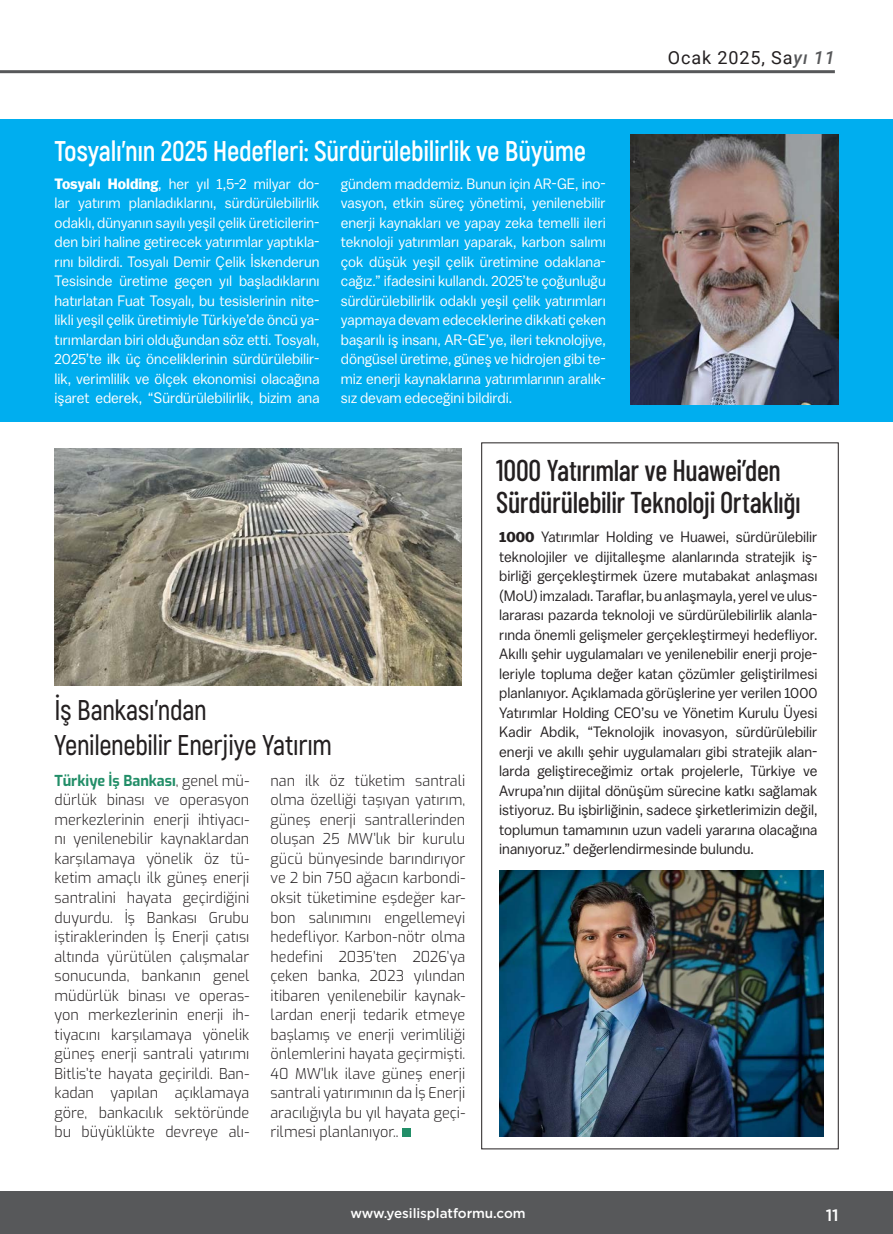
<style>
.page{position:relative;width:893px;height:1234px;background:#fff}
.page>*{position:absolute;margin:0;border:0;box-sizing:border-box;transform-origin:0 0}
.t1{font:500 30px/31.5px "Barlow Condensed";letter-spacing:-.01em;color:#231f20;scale:.95 1}
.t2{font:700 28.5px "Akrobat";letter-spacing:-.015em;color:#fff;scale:.95 1}
.t3{font:600 28.5px "Akrobat";letter-spacing:-.015em;color:#231f20;scale:.95 1}
.Nesletter_Title{font:18px "Roboto";letter-spacing:.05em;color:#231f20}
.t4{font:500 16.5px "Gotham";color:#fff}
.t5{font:300 15px/19.5px "Exo";color:#231f20;text-align:justify;scale:.96 1}
.t6{font:15px/19.5px "Balto";color:#fff;text-align:justify;scale:.95 1}
.t7{font:15px/19.5px "Balto";color:#231f20;text-align:justify;scale:.95 1}
.t8{font:500 13.5px "Gotham";letter-spacing:-.005em;color:#fff}
.s1{font-weight:700}
.s2{font-weight:500;font-style:italic;color:#57585a}
.s3{font-weight:700;color:#228e68}
</style>
<div class="page">
<hr style="left:0;top:70px;width:835px;height:3px;background:#57585a">
<div style="left:0;top:1191px;width:893px;height:42px;background:#57585a"></div>
<div style="left:0;top:119px;width:893px;height:302px;background:#00aeef"></div>
<div style="left:402px;top:1128px;width:9px;height:8px;background:#228e68"></div>
<img style="left:499px;top:870px;width:324px;height:265px">
<img style="left:55px;top:448px;width:406px;height:237px">
<img style="left:631px;top:134px;width:208px;height:271px">
<p class="t2" style="left:55px;top:133px;width:561px">Tosyalı’nın 2025 Hedefleri: Sürdürülebilirlik ve Büyüme</p>
<p class="t6" style="left:55px;top:173px;width:280px"><span class="s1">Tosyalı Holding</span>, her yıl 1,5-2 milyar do&shy;lar yatırım planladıklarını, sürdürülebilirlik odaklı, dünyanın sayılı yeşil çelik üreticilerin&shy;den biri haline getirecek yatırımlar yaptıkla&shy;rını bildirdi. Tosyalı Demir Çelik İskenderun Tesisinde üretime geçen yıl başladıklarını hatırlatan Fuat Tosyalı, bu tesislerinin nite&shy;likli yeşil çelik üretimiyle Türkiye’de öncü ya&shy;tırımlardan biri olduğundan söz etti. Tosyalı, 2025’te ilk üç önceliklerinin sürdürülebilir&shy;lik, verimlilik ve ölçek ekonomisi olacağına işaret ederek, “Sürdürülebilirlik, bizim ana</p>
<p class="t6" style="left:341px;top:173px;width:280px">gündem maddemiz. Bunun için AR-GE, ino&shy;vasyon, etkin süreç yönetimi, yenilenebilir enerji kaynakları ve yapay zeka temelli ileri teknoloji yatırımları yaparak, karbon salımı çok düşük yeşil çelik üretimine odaklana&shy;cağız.” ifadesini kullandı. 2025’te çoğunluğu sürdürülebilirlik odaklı yeşil çelik yatırımları yapmaya devam edeceklerine dikkati çeken başarılı iş insanı, AR-GE’ye, ileri teknolojiye, döngüsel üretime, güneş ve hidrojen gibi te&shy;miz enerji kaynaklarına yatırımlarının aralık&shy;sız devam edeceğini bildirdi.</p>
<p class="Nesletter_Title" style="left:668px;top:45px;width:169px">Ocak 2025, Sa<span class="s2">yı 11</span></p>
<p class="t3" style="left:55px;top:692px;width:162px">İş Bankası’ndan</p>
<p class="t3" style="left:55px;top:727px;width:293px">Yenilenebilir Enerjiye Yatırım</p>
<p class="t5" style="left:55px;top:769px;width:204px"><span class="s3">Türkiye İş Bankası</span>, genel mü&shy;dürlük binası ve operasyon merkezlerinin enerji ihtiyacı&shy;nı yenilenebilir kaynaklardan karşılamaya yönelik öz tü&shy;ketim amaçlı ilk güneş enerji santralini hayata geçirdiğini duyurdu. İş Bankası Grubu iştiraklerinden İş Enerji çatısı altında yürütülen çalışmalar sonucunda, bankanın genel müdürlük binası ve operas&shy;yon merkezlerinin enerji ih&shy;tiyacını karşılamaya yönelik güneş enerji santrali yatırımı Bitlis’te hayata geçirildi. Ban&shy;kadan yapılan açıklamaya göre, bankacılık sektöründe bu büyüklükte devreye alı-</p>
<p class="t5" style="left:271px;top:769px;width:204px">nan ilk öz tüketim santrali olma özelliği taşıyan yatırım, güneş enerji santrallerinden oluşan 25 MW’lık bir kurulu gücü bünyesinde barındırıyor ve 2 bin 750 ağacın karbondi&shy;oksit tüketimine eşdeğer kar&shy;bon salınımını engellemeyi hedefliyor. Karbon-nötr olma hedefini 2035’ten 2026’ya çeken banka, 2023 yılından itibaren yenilenebilir kaynak&shy;lardan enerji tedarik etmeye başlamış ve enerji verimliliği önlemlerini hayata geçirmişti.<br>40 MW’lık ilave güneş enerji santrali yatırımının da İş Enerji aracılığıyla bu yıl hayata geçi&shy;rilmesi planlanıyor..</p>
<p class="t1" style="left:496px;top:452px;width:322px">1000 Yatırımlar ve Huawei’den<br>Sürdürülebilir Teknoloji Ortaklığı</p>
<p class="t7" style="left:499px;top:526px;width:336px"><span class="s1">1000</span> Yatırımlar Holding ve Huawei, sürdürülebilir teknolojiler ve dijitalleşme alanlarında stratejik iş&shy;birliği gerçekleştirmek üzere mutabakat anlaşması (MoU) imzaladı. Taraflar, bu anlaşmayla, yerel ve ulus&shy;lararası pazarda teknoloji ve sürdürülebilirlik alanla&shy;rında önemli gelişmeler gerçekleştirmeyi hedefliyor.<br>Akıllı şehir uygulamaları ve yenilenebilir enerji proje&shy;leriyle topluma değer katan çözümler geliştirilmesi planlanıyor. Açıklamada görüşlerine yer verilen 1000<br>Yatırımlar Holding CEO’su ve Yönetim Kurulu Üyesi Kadir Abdik, “Teknolojik inovasyon, sürdürülebilir enerji ve akıllı şehir uygulamaları gibi stratejik alan&shy;larda geliştireceğimiz ortak projelerle, Türkiye ve Avrupa’nın dijital dönüşüm sürecine katkı sağlamak istiyoruz. Bu işbirliğinin, sadece şirketlerimizin değil, toplumun tamamının uzun vadeli yararına olacağına inanıyoruz.” değerlendirmesinde bulundu.</p>
<p class="t8" style="left:350px;top:1204px;width:177px">www.yesilisplatformu.com</p>
<p class="t4" style="left:826px;top:1203px;width:14px">11</p>
</div>
